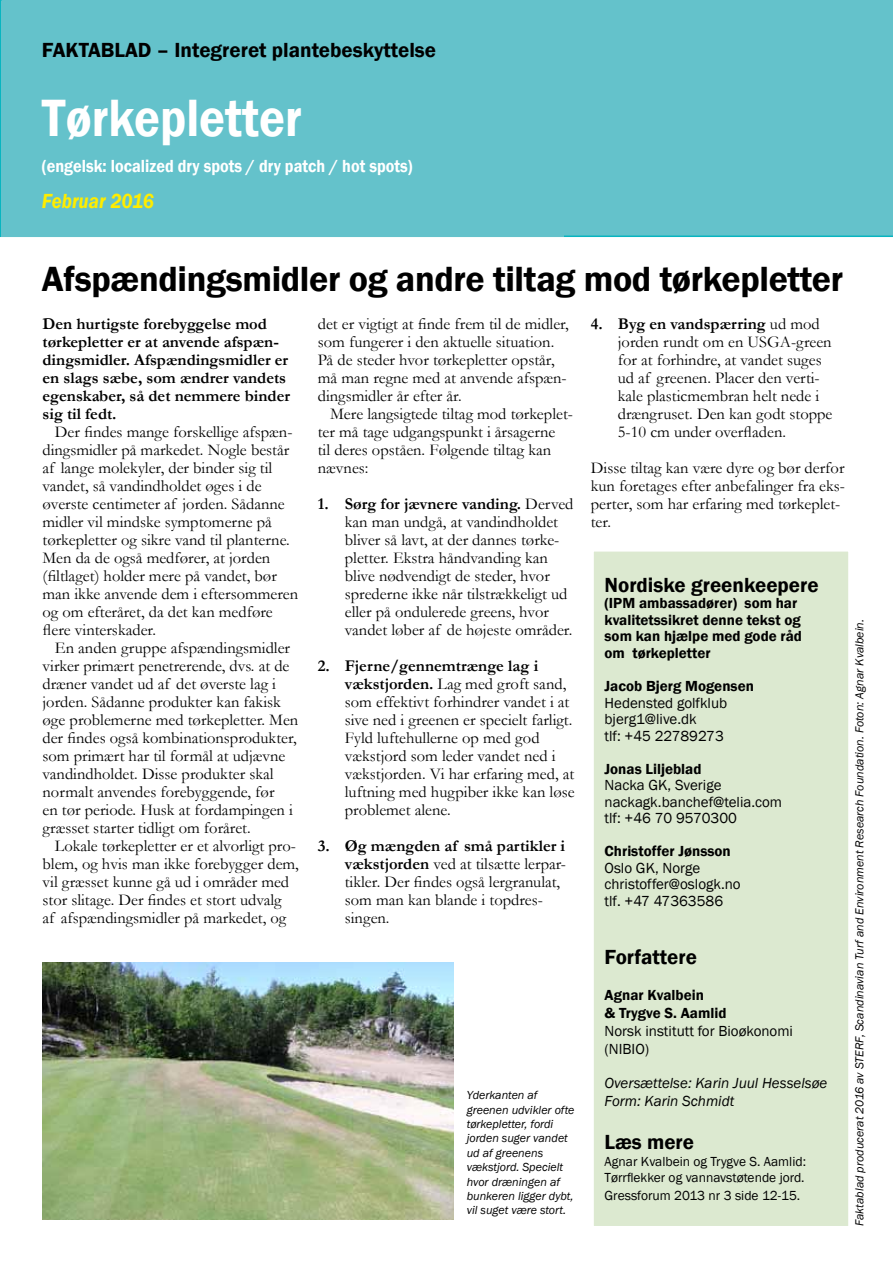
<style>
.page{position:relative;width:893px;height:1263px;background:#fff}
.page>*{position:absolute;margin:0;border:0;box-sizing:border-box;transform-origin:0 0}
.t1{font:600 54px "Franklin Gothic";color:#fff;scale:.9 1}
.t2{font:600 36px "Franklin Gothic";letter-spacing:-.01em;color:#000}
.t3{font:600 21px "Franklin Gothic";color:#000}
.t4{font:italic 600 21px "Franklin Gothic";color:#ffed00;scale:.9 1}
.t5{font:600 18px "Franklin Gothic";color:#fff;scale:.9 1}
.t6{font:16.5px/18px "Garamond";color:#000}
.t7{font:700 16.5px/18px "Garamond";color:#000}
.t8{font:15px/16.5px "Franklin Gothic";color:#000}
.t9{font:600 15px/16.5px "Franklin Gothic";color:#000}
.t10{font:italic 15px/18px "Franklin Gothic";color:#000}
.t11{font:13.5px/16.5px "Franklin Gothic";color:#000}
.t12{font:italic 12px/14.4px "Franklin Gothic";color:#000}
.s1{font-weight:700}
</style>
<div class="page">
<div style="left:0;top:0;width:893px;height:237px;background:#64c2cb"></div>
<div style="left:1px;top:2px;width:562px;height:235px;background:#64c2cb"></div>
<div style="left:591px;top:549px;width:260px;height:680px;background:#dce9d0;border:3px solid #fff"></div>
<img style="left:43px;top:962px;width:411px;height:257px">
<p class="t3" style="left:42px;top:37px;width:396px">Faktablad – Integreret plantebeskyttelse</p>
<h1 class="t1" style="left:42px;top:85px;width:290px">Tørkepletter</h1>
<p class="t5" style="left:42px;top:155px;width:413px">(engelsk: localized dry spots / dry patch / hot spots)</p>
<p class="t4" style="left:42px;top:188px;width:126px">Februar 2016</p>
<h2 class="t2" style="left:42px;top:257px;width:803px">Afspændingsmidler og andre tiltag mod tørkepletter</h2>
<p class="t7" style="left:43px;top:314px;width:249px">Den hurtigste forebyggelse mod tørkepletter er at anvende afspæn&shy;dingsmidler. Afspændingsmidler er en slags sæbe, som ændrer vandets egenskaber, så det nemmere binder sig til fedt.</p>
<p class="t6" style="left:43px;top:422px;width:257px;text-indent:12px">Der findes mange forskellige afspæn&shy;dingsmidler på markedet. Nogle består af lange molekyler, der binder sig til vandet, så vandindholdet øges i de øverste centimeter af jorden. Sådanne midler vil mindske symptomerne på tørkepletter og sikre vand til planterne.<br>Men da de også medfører, at jorden (filtlaget) holder mere på vandet, bør man ikke anvende dem i eftersommeren og om efteråret, da det kan medføre flere vinterskader.</p>
<p class="t6" style="left:43px;top:638px;width:257px;text-indent:12px">En anden gruppe afspændingsmidler virker primært penetrerende, dvs. at de dræner vandet ud af det øverste lag i jorden. Sådanne produkter kan fakisk øge problemerne med tørkepletter. Men der findes også kombinationsprodukter, som primært har til formål at udjævne vandindholdet. Disse produkter skal normalt anvendes forebyggende, før<br>en tør periode. Husk at fordampingen i græsset starter tidligt om foråret.</p>
<p class="t6" style="left:43px;top:836px;width:258px;text-indent:12px">Lokale tørkepletter er et alvorligt pro&shy;blem, og hvis man ikke forebygger dem, vil græsset kunne gå ud i områder med stor slitage. Der findes et stort udvalg<br>af afspændingsmidler på markedet, og</p>
<p class="t6" style="left:318px;top:314px;width:252px">det er vigtigt at finde frem til de midler, som fungerer i den aktuelle situation.<br>På de steder hvor tørkepletter opstår, må man regne med at anvende afspæn&shy;dingsmidler år efter år.</p>
<p class="t6" style="left:318px;top:404px;width:257px;text-indent:12px">Mere langsigtede tiltag mod tørkeplet&shy;ter må tage udgangspunkt i årsagerne<br>til deres opståen. Følgende tiltag kan nævnes:</p>
<p class="t6" style="left:345px;top:494px;width:230px;text-indent:-27px"><span class="s1">1. Sørg for jævnere vanding.</span> Derved kan man undgå, at vandindholdet bliver så lavt, at der dannes tørke&shy;pletter. Ekstra håndvanding kan blive nødvendigt de steder, hvor sprederne ikke når tilstrækkeligt ud eller på ondulerede greens, hvor vandet løber af de højeste områder.</p>
<p class="t6" style="left:345px;top:656px;width:231px;text-indent:-27px"><span class="s1">2. Fjerne/gennemtrænge lag i vækstjorden.</span> Lag med groft sand, som effektivt forhindrer vandet i at sive ned i greenen er specielt farligt.<br>Fyld luftehullerne op med god vækstjord som leder vandet ned i vækstjorden. Vi har erfaring med, at luftning med hugpiber ikke kan løse problemet alene.</p>
<p class="t6" style="left:345px;top:836px;width:223px;text-indent:-27px"><span class="s1">3. Øg mængden af små partikler i vækstjorden</span> ved at tilsætte lerpar&shy;tikler. Der findes også lergranulat, som man kan blande i topdres&shy;singen.</p>
<p class="t6" style="left:618px;top:314px;width:216px;text-indent:-27px"><span class="s1">4. Byg en vandspærring</span> ud mod jorden rundt om en USGA-green for at forhindre, at vandet suges ud af greenen. Placer den verti&shy;kale plasticmembran helt nede i drængruset. Den kan godt stoppe<br>5-10 cm under overfladen.</p>
<p class="t6" style="left:591px;top:458px;width:256px">Disse tiltag kan være dyre og bør derfor kun foretages efter anbefalinger fra eks&shy;perter, som har erfaring med tørkeplet&shy;ter.</p>
<p class="t3" style="left:605px;top:572px;width:216px">Nordiske greenkeepere</p>
<p class="t9" style="left:605px;top:595px;width:199px">(IPM ambassadører) som har kvalitetssikret denne tekst og som kan hjælpe med gode råd om tørkepletter</p>
<p class="t9" style="left:605px;top:678px;width:151px">Jacob Bjerg Mogensen</p>
<p class="t8" style="left:605px;top:694px;width:124px">Hedensted golfklub bjerg1@live.dk<br>tlf: +45 22789273</p>
<p class="t9" style="left:605px;top:760px;width:98px">Jonas Liljeblad</p>
<p class="t8" style="left:605px;top:777px;width:179px">Nacka GK, Sverige nackagk.banchef@telia.com tlf: +46 70 9570300</p>
<p class="t9" style="left:605px;top:843px;width:128px">Christoffer Jønsson</p>
<p class="t8" style="left:605px;top:859px;width:138px">Oslo GK, Norge christoffer@oslogk.no tlf. +47 47363586</p>
<p class="t12" style="left:467px;top:1088px;width:109px">Yderkanten af greenen udvikler ofte tørkepletter, fordi jorden suger vandet ud af greenens vækstjord. Specielt hvor dræningen af bunkeren ligger dybt, vil suget være stort.</p>
<p class="t3" style="left:605px;top:944px;width:94px">Forfattere</p>
<p class="t9" style="left:605px;top:986px;width:123px;line-height:18px">Agnar Kvalbein<br>&amp; Trygve S. Aamlid</p>
<p class="t8" style="left:605px;top:1022px;width:190px;line-height:18px">Norsk institutt for Bioøkonomi (NIBIO)</p>
<p class="t10" style="left:605px;top:1074px;width:224px">Oversættelse: Karin Juul Hesselsøe<br>Form: Karin Schmidt</p>
<p class="t3" style="left:605px;top:1129px;width:91px">Læs mere</p>
<p class="t11" style="left:605px;top:1153px;width:203px">Agnar Kvalbein og Trygve S. Aamlid:<br>Tørrflekker og vannavstøtende jord.</p>
<p class="t11" style="left:605px;top:1188px;width:197px">Gressforum 2013 nr 3 side 12-15.</p>
<p class="t12" style="left:852px;top:1226px;width:608px;rotate:-90deg">Faktablad producerat 2016 av STERF, Scandinavian Turf and Environment Research Foundation. Foton: Agnar Kvalbein.</p>
</div>
